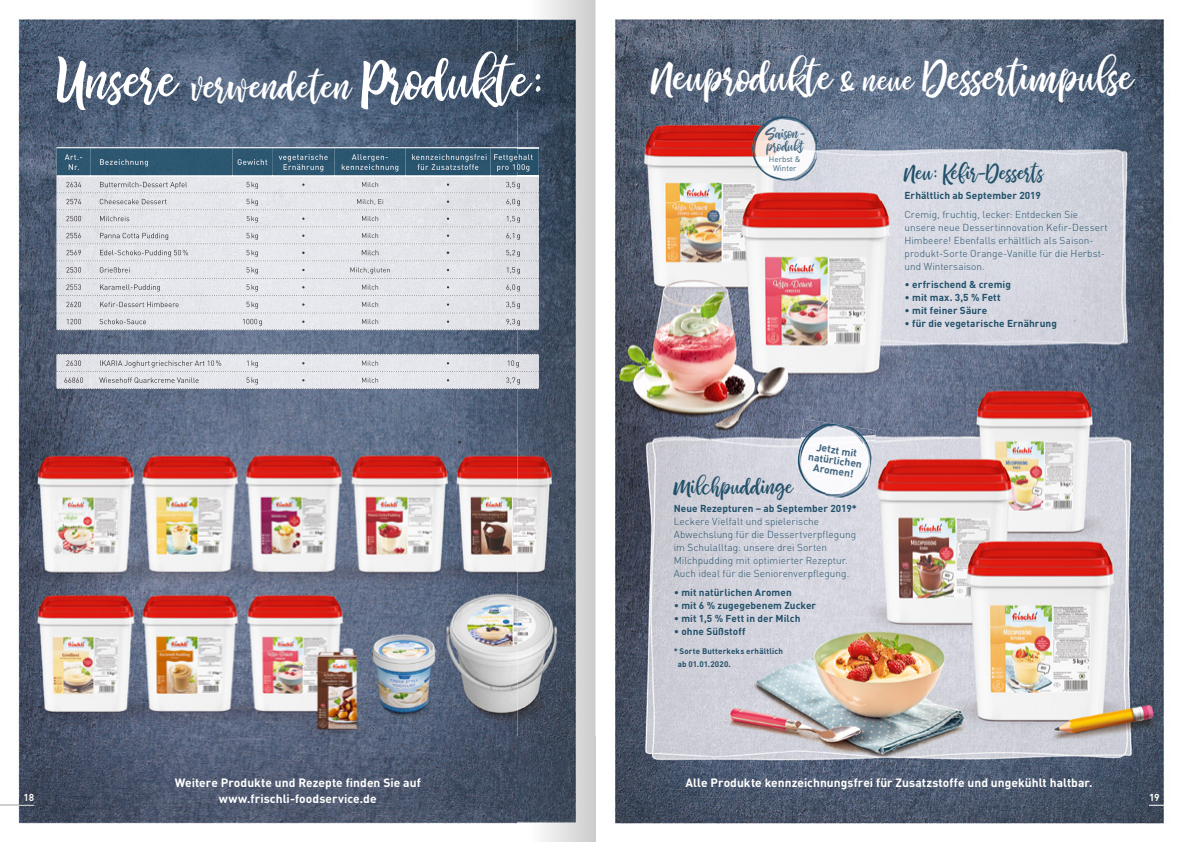
<style>
.page{position:relative;width:1191px;height:842px;background:#fff}
.page>*{position:absolute;margin:0;border:0;box-sizing:border-box;transform-origin:0 0}
.t1{font:50px "bhatoshine";letter-spacing:.015em;color:#fff}
.t2{font:38px "bhatoshine";letter-spacing:.02em;color:#fff}
.t3{font:20px "bhatoshine";letter-spacing:.02em;color:#22516a}
.t4{font:13px/12.4px "bhatoshine";color:#40657e}
.t5{font:700 12px/16px "DIN Pro";letter-spacing:.005em;color:#fff;text-align:center}
.t6{font:700 10.3px/10.3px "DIN Pro";color:#40657e;text-align:center}
.t7{font:300 10px/13px "DIN Pro";letter-spacing:.005em;color:#22516a}
.t8{font:700 10px/13px "DIN Pro";letter-spacing:.01em;color:#22516a}
.t9{font:700 10px "DIN Pro";color:#fff}
.t10{font:700 8px/13px "DIN Pro";letter-spacing:.015em;color:#22516a}
.t11{font:8px/9px "DIN Pro";color:#40657e;text-align:center}
.s1{font-size:35px}
.s2{font-size:30px}
.s3{font-weight:700}
</style>
<div class="page">
<img style="left:0;top:19px;width:517px;height:805px">
<img style="left:595px;top:0;width:569px;height:842px">
<div style="left:57px;top:177px;width:433px;height:29px;background:#e4e5ea"></div>
<div style="left:57px;top:206px;width:34px;height:123px;background:#e1e2e7"></div>
<div style="left:91px;top:193px;width:399px;height:16px;background:#e4e5ea"></div>
<div style="left:91px;top:210px;width:426px;height:103px;background:#e5e6eb"></div>
<div style="left:91px;top:314px;width:399px;height:15px;background:#e6e7ec"></div>
<img style="left:57px;top:192px;width:119px;height:1px">
<img style="left:176px;top:192px;width:102px;height:1px">
<img style="left:278px;top:192px;width:212px;height:1px">
<img style="left:348px;top:192px;width:55px;height:1px">
<img style="left:434px;top:192px;width:55px;height:1px">
<img style="left:57px;top:209px;width:119px;height:1px">
<img style="left:176px;top:209px;width:102px;height:1px">
<img style="left:278px;top:209px;width:212px;height:1px">
<img style="left:348px;top:209px;width:55px;height:1px">
<img style="left:434px;top:209px;width:55px;height:1px">
<img style="left:57px;top:226px;width:119px;height:1px">
<img style="left:176px;top:226px;width:102px;height:1px">
<img style="left:278px;top:226px;width:212px;height:1px">
<img style="left:348px;top:226px;width:55px;height:1px">
<img style="left:434px;top:226px;width:55px;height:1px">
<img style="left:57px;top:243px;width:119px;height:1px">
<img style="left:176px;top:243px;width:102px;height:1px">
<img style="left:278px;top:243px;width:212px;height:1px">
<img style="left:348px;top:243px;width:55px;height:1px">
<img style="left:434px;top:243px;width:55px;height:1px">
<img style="left:57px;top:260px;width:119px;height:1px">
<img style="left:176px;top:260px;width:102px;height:1px">
<img style="left:278px;top:260px;width:212px;height:1px">
<img style="left:348px;top:260px;width:55px;height:1px">
<img style="left:434px;top:260px;width:55px;height:1px">
<img style="left:57px;top:278px;width:119px;height:1px">
<img style="left:176px;top:278px;width:102px;height:1px">
<img style="left:278px;top:278px;width:212px;height:1px">
<img style="left:348px;top:278px;width:55px;height:1px">
<img style="left:434px;top:278px;width:55px;height:1px">
<img style="left:57px;top:295px;width:119px;height:1px">
<img style="left:176px;top:295px;width:102px;height:1px">
<img style="left:278px;top:295px;width:212px;height:1px">
<img style="left:348px;top:295px;width:55px;height:1px">
<img style="left:434px;top:295px;width:55px;height:1px">
<img style="left:57px;top:313px;width:119px;height:1px">
<img style="left:176px;top:313px;width:102px;height:1px">
<img style="left:278px;top:313px;width:212px;height:1px">
<img style="left:348px;top:313px;width:55px;height:1px">
<img style="left:434px;top:313px;width:55px;height:1px">
<img style="left:57px;top:329px;width:119px;height:1px">
<img style="left:176px;top:329px;width:102px;height:1px">
<img style="left:278px;top:329px;width:212px;height:1px">
<img style="left:348px;top:329px;width:55px;height:1px">
<img style="left:434px;top:329px;width:55px;height:1px">
<img style="left:66px;top:182px;width:15px;height:5px">
<img style="left:100px;top:182px;width:87px;height:7px">
<svg style="left:246px;top:182px;width:12px;height:7px"></svg>
<img style="left:362px;top:182px;width:16px;height:5px">
<img style="left:66px;top:199px;width:15px;height:5px">
<img style="left:100px;top:199px;width:67px;height:5px">
<svg style="left:246px;top:199px;width:12px;height:7px"></svg>
<img style="left:357px;top:199px;width:26px;height:6px">
<img style="left:66px;top:216px;width:15px;height:5px">
<img style="left:100px;top:216px;width:29px;height:5px">
<svg style="left:247px;top:216px;width:11px;height:7px"></svg>
<img style="left:362px;top:216px;width:16px;height:5px">
<img style="left:66px;top:233px;width:15px;height:5px">
<img style="left:100px;top:233px;width:68px;height:7px">
<svg style="left:246px;top:233px;width:12px;height:7px"></svg>
<img style="left:362px;top:233px;width:16px;height:5px">
<img style="left:66px;top:250px;width:15px;height:5px">
<img style="left:100px;top:250px;width:88px;height:7px">
<svg style="left:246px;top:250px;width:12px;height:7px"></svg>
<img style="left:362px;top:250px;width:16px;height:5px">
<img style="left:66px;top:267px;width:15px;height:6px">
<img style="left:100px;top:267px;width:30px;height:6px">
<svg style="left:246px;top:267px;width:12px;height:7px"></svg>
<img style="left:350px;top:267px;width:40px;height:7px">
<img style="left:66px;top:284px;width:15px;height:6px">
<img style="left:100px;top:284px;width:60px;height:7px">
<svg style="left:246px;top:284px;width:12px;height:7px"></svg>
<img style="left:362px;top:285px;width:16px;height:5px">
<img style="left:66px;top:302px;width:15px;height:5px">
<img style="left:100px;top:302px;width:79px;height:5px">
<svg style="left:246px;top:302px;width:12px;height:7px"></svg>
<img style="left:362px;top:302px;width:16px;height:5px">
<img style="left:67px;top:319px;width:14px;height:5px">
<img style="left:100px;top:319px;width:46px;height:5px">
<img style="left:243px;top:319px;width:19px;height:7px">
<img style="left:362px;top:319px;width:16px;height:5px">
<div style="left:57px;top:355px;width:433px;height:33px;background:#e5e6eb"></div>
<div style="left:91px;top:372px;width:399px;height:16px;background:#e6e7ec"></div>
<img style="left:59px;top:388px;width:117px;height:1px">
<img style="left:176px;top:388px;width:102px;height:1px">
<img style="left:278px;top:388px;width:212px;height:1px">
<img style="left:348px;top:388px;width:55px;height:1px">
<img style="left:434px;top:388px;width:55px;height:1px">
<img style="left:59px;top:354px;width:117px;height:1px">
<img style="left:176px;top:354px;width:102px;height:1px">
<img style="left:278px;top:354px;width:212px;height:1px">
<img style="left:348px;top:354px;width:55px;height:1px">
<img style="left:434px;top:354px;width:55px;height:1px">
<img style="left:59px;top:371px;width:117px;height:1px">
<img style="left:176px;top:371px;width:102px;height:1px">
<img style="left:278px;top:371px;width:212px;height:1px">
<img style="left:348px;top:371px;width:55px;height:1px">
<img style="left:434px;top:371px;width:55px;height:1px">
<img style="left:66px;top:360px;width:15px;height:6px">
<img style="left:100px;top:360px;width:121px;height:7px">
<svg style="left:247px;top:360px;width:11px;height:7px"></svg>
<img style="left:362px;top:361px;width:16px;height:5px">
<img style="left:64px;top:377px;width:19px;height:6px">
<img style="left:99px;top:377px;width:100px;height:6px">
<svg style="left:246px;top:377px;width:12px;height:7px"></svg>
<img style="left:362px;top:378px;width:16px;height:5px">
<img style="left:57px;top:148px;width:460px;height:27px">
<img style="left:57px;top:175px;width:433px;height:2px">
<img style="left:57px;top:147px;width:433px;height:1px">
<img style="left:91px;top:176px;width:399px;height:1px">
<img style="left:65px;top:154px;width:17px;height:6px">
<svg style="left:69px;top:164px;width:10px;height:6px"></svg>
<img style="left:100px;top:159px;width:48px;height:8px">
<img style="left:237px;top:159px;width:30px;height:6px">
<img style="left:279px;top:154px;width:49px;height:8px">
<img style="left:283px;top:164px;width:40px;height:8px">
<img style="left:352px;top:154px;width:36px;height:8px">
<img style="left:342px;top:164px;width:56px;height:8px">
<img style="left:409px;top:154px;width:78px;height:8px">
<img style="left:417px;top:164px;width:61px;height:6px">
<img style="left:494px;top:154px;width:23px;height:8px">
<hr style="left:0;top:805px;width:34px;height:1px;background:#fff">
<hr style="left:1148px;top:805px;width:34px;height:1px;background:#fff">
<img style="left:753px;top:117px;width:64px;height:64px">
<img style="left:794px;top:419px;width:82px;height:84px">
<svg style="left:792px;top:480px;width:2px;height:11px"></svg>
<img style="left:517px;top:0;width:78px;height:842px">
<img style="left:517px;top:51px;width:23px;height:58px">
<img style="left:517px;top:148px;width:22px;height:154px">
<svg style="left:490px;top:302px;width:49px;height:29px"></svg>
<svg style="left:490px;top:354px;width:49px;height:35px;background:#d9dadf"></svg>
<svg style="left:490px;top:147px;width:49px;height:1px"></svg>
<img style="left:517px;top:154px;width:16px;height:8px">
<svg style="left:490px;top:164px;width:50px;height:132px;background:#c9cdd4"></svg>
<p class="t1" style="left:58px;top:43px;width:489px">Unsere <span class="s1">verwendeten</span> Produkte :</p>
<p class="t2" style="left:652px;top:49px;width:482px">Neuprodukte <span class="s2">&amp; neue</span> Dessertimpulse</p>
<p class="t4" style="left:766px;top:128px;width:41px">Saison - produkt</p>
<p class="t11" style="left:769px;top:154px;width:33px">Herbst &amp;<br>Winter</p>
<p class="t3" style="left:904px;top:158px;width:140px">Neu : Kefir-Desserts</p>
<p class="t7" style="left:904px;top:185px;width:175px;line-height:18.7px"><span class="s3">Erhältlich ab September 2019<br></span>Cremig, fruchtig, lecker: Entdecken Sie</p>
<p class="t7" style="left:904px;top:220px;width:205px">unsere neue Dessertinnovation Kefir-Dessert Himbeere! Ebenfalls erhältlich als Saison&shy;produkt-Sorte Orange-Vanille für die Herbst&shy;und Wintersaison.</p>
<p class="t8" style="left:904px;top:277px;width:154px">∙ erfrischend &amp; cremig<br>∙ mit max. 3,5 % Fett<br>∙ mit feiner Säure<br>∙ für die vegetarische Ernährung</p>
<p class="t6" style="left:811px;top:440px;width:56px;rotate:9deg">Jetzt m it natürlichen<br>Arom en!</p>
<p class="t3" style="left:673px;top:472px;width:121px">Milchpuddinge</p>
<p class="t7" style="left:673px;top:501px;width:185px"><span class="s3">Neue Rezepturen – ab September 2019* </span>Leckere Vielfalt und spielerische Abwechslung für die Dessertverpflegung im Schulalltag: unsere drei Sorten Milchpudding mit optimierter Rezeptur.<br>Auch ideal für die Seniorenverpflegung.</p>
<p class="t8" style="left:673px;top:585px;width:144px">∙ mit natürlichen Aromen<br>∙ mit 6 % zugegebenem Zucker ∙ mit 1,5 % Fett in der Milch<br>∙ ohne Süßstoff</p>
<p class="t10" style="left:677px;top:643px;width:107px;text-indent:-4px">* Sorte Butterkeks erhältlich ab 01.01.2020.</p>
<p class="t5" style="left:685px;top:773px;width:408px">Alle Produkte kennzeichnungsfrei für Zusatzstoffe und ungekühlt haltbar.</p>
<p class="t5" style="left:175px;top:773px;width:247px">Weitere Produkte und Rezepte finden Sie auf www.frischli-foodservice.de</p>
<p class="t9" style="left:24px;top:789px;width:12px">18</p>
<p class="t9" style="left:1149px;top:789px;width:12px">19</p>
</div>
